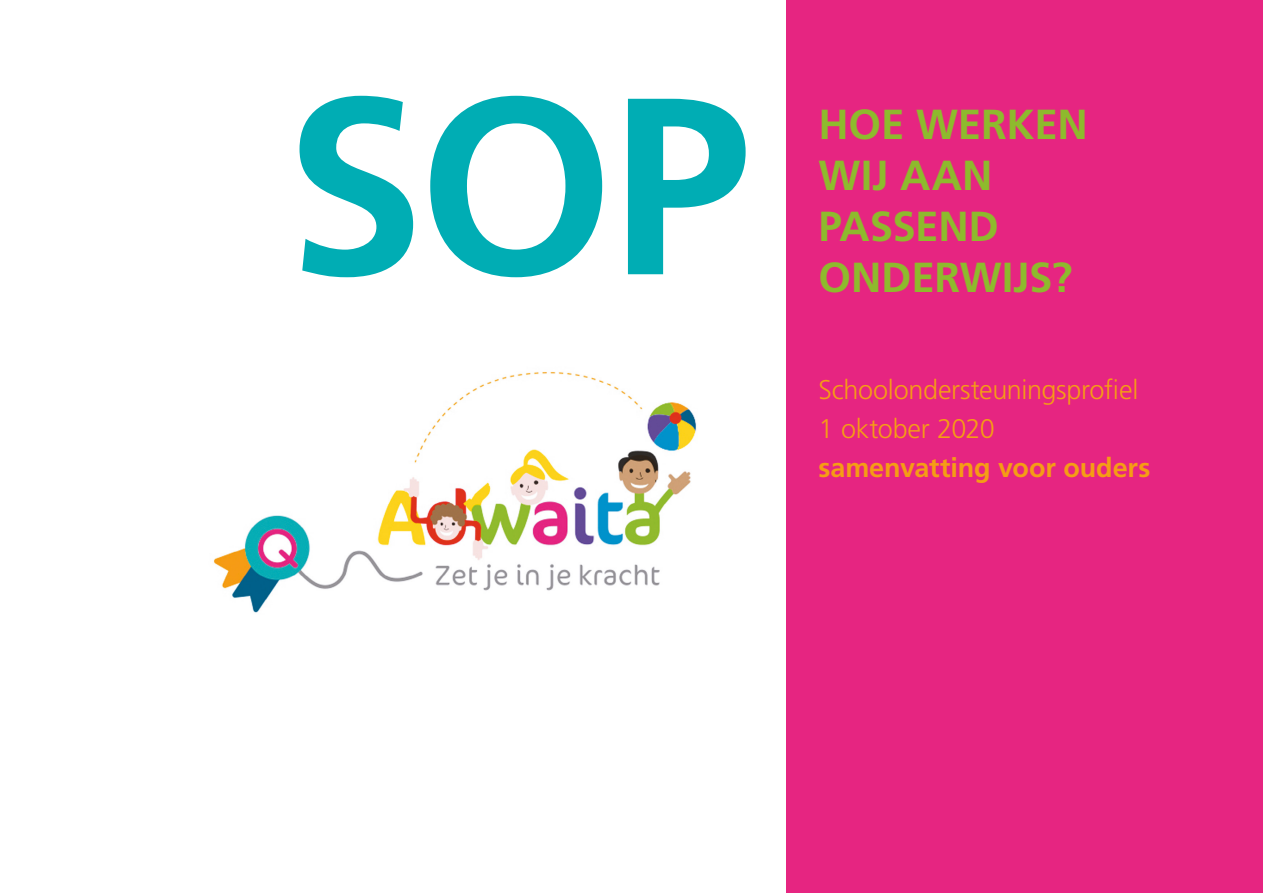
<style>
.page{position:relative;width:1263px;height:893px;background:#fff}
.page>*{position:absolute;margin:0;border:0;box-sizing:border-box;transform-origin:0 0}
.t1{font:700 251.4px "Frutiger";color:#00adb4}
.t2{font:700 42px/51px "Frutiger";letter-spacing:-.005em;color:#8eba2d}
.t3{font:300 27px/39px "Frutiger";letter-spacing:-.01em;color:#f59d15}
.t4{font:700 27px "Frutiger";letter-spacing:-.005em;color:#f59d15}
</style>
<div class="page">
<div style="left:787px;top:0;width:476px;height:893px;background:#e62581"></div>
<img style="left:213px;top:371px;width:484px;height:242px">
<h1 class="t1" style="left:285px;top:39px;width:467px">SOP</h1>
<h2 class="t2" style="left:818px;top:99px;width:271px">HOE WERKEN<br>WIJ AAN<br>PASSEND<br>ONDERWIJS?</h2>
<p class="t3" style="left:818px;top:370px;width:321px">Schoolondersteuningsprofiel<br>1 oktober 2020</p>
<p class="t4" style="left:818px;top:451px;width:333px">samenvatting voor ouders</p>
</div>
